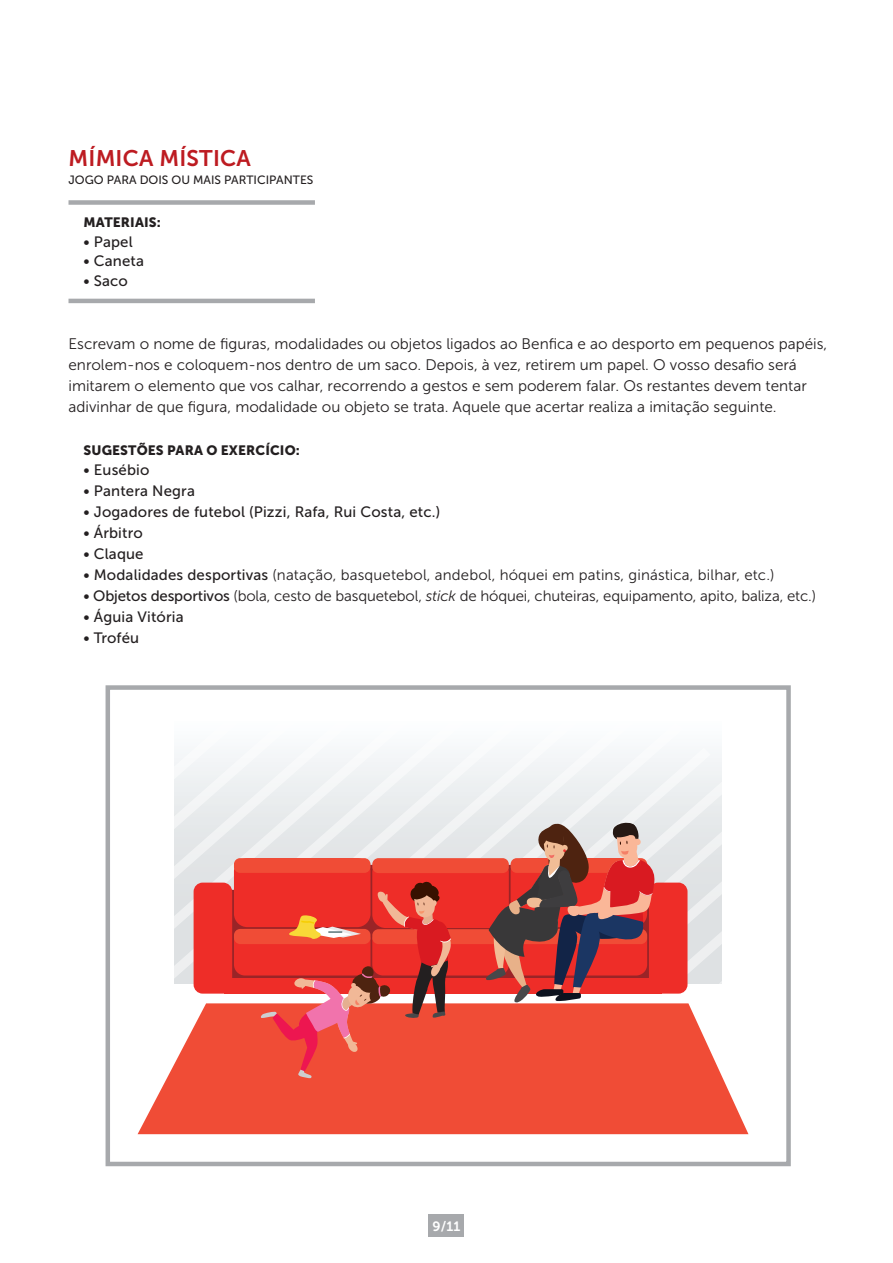
<style>
.page{position:relative;width:893px;height:1263px;background:#fff}
.page>*{position:absolute;margin:0;border:0;box-sizing:border-box;transform-origin:0 0}
.t1{font:22.5px "Museo Sans 700";letter-spacing:.01em;color:#bd1b21}
.t2{font:15.3px/21px "Museo Sans 300";color:#231f20}
.t3{font:15px "Museo Sans 500";letter-spacing:.01em;color:#231f20}
.t4{font:15px "Museo Sans 300";letter-spacing:-.01em;color:#231f20}
.t5{font:15px "Museo Sans 300";letter-spacing:.01em;color:#231f20}
.t6{font:13.5px "Museo Sans 900";letter-spacing:.01em;color:#231f20}
.t7{font:13.5px "Museo Sans 700";color:#fff}
.t8{font:12px "Museo Sans 500";color:#231f20}
.s1{font-family:"Museo Sans 500"}
.s2{font-style:italic}
</style>
<div class="page">
<svg style="left:138px;top:1003px;width:610px;height:131px;fill:#f04c36"></svg>
<svg style="left:174px;top:752px;width:36px;height:232px;fill:#e7eaeb"></svg>
<svg style="left:210px;top:752px;width:57px;height:131px;fill:#eceff1"></svg>
<svg style="left:267px;top:752px;width:56px;height:106px;fill:#eceff1"></svg>
<svg style="left:323px;top:752px;width:57px;height:113px;fill:#eceff1"></svg>
<svg style="left:380px;top:752px;width:56px;height:106px;fill:#eceff1"></svg>
<svg style="left:436px;top:752px;width:274px;height:106px;fill:#f1f3f5"></svg>
<svg style="left:704px;top:752px;width:6px;height:3px"></svg>
<div style="left:493px;top:775px;width:229px;height:31px;background:#edf0f1"></div>
<div style="left:224px;top:978px;width:437px;height:16px;background:#ee2d28"></div>
<div style="left:194px;top:882px;width:38px;height:112px;background:#ee2d28;border-radius:9px"></div>
<div style="left:234px;top:858px;width:136px;height:69px;background:#ee2d28;border-radius:13px"></div>
<div style="left:372px;top:859px;width:137px;height:69px;background:#ee2d28;border-radius:13px"></div>
<div style="left:234px;top:929px;width:136px;height:46px;background:#ee2d28;border-radius:11px"></div>
<div style="left:372px;top:930px;width:137px;height:45px;background:#ee2d28;border-radius:11px"></div>
<div style="left:234px;top:929px;width:136px;height:15px;background:#f04c36;border-radius:6px"></div>
<div style="left:372px;top:929px;width:137px;height:15px;background:#f04c36;border-radius:6px"></div>
<div style="left:234px;top:858px;width:136px;height:15px;background:#f04c36;border-radius:6px"></div>
<div style="left:372px;top:858px;width:137px;height:15px;background:#f04c36;border-radius:6px"></div>
<div style="left:106px;top:685px;width:685px;height:481px;border:4px solid #a7a9ac"></div>
<div style="left:429px;top:1214px;width:35px;height:23px;background:#a7a9ac"></div>
<div style="left:69px;top:200px;width:246px;height:5px;background:#a7a9ac"></div>
<hr style="left:69px;top:299px;width:246px;height:4px;background:#a7a9ac">
<svg style="left:485px;top:806px;width:306px;height:199px"></svg>
<svg style="left:260px;top:881px;width:192px;height:197px"></svg>
<h1 class="t1" style="left:69px;top:145px;width:184px">MÍMICA MÍSTICA</h1>
<p class="t8" style="left:69px;top:173px;width:246px">JOGO PARA DOIS OU MAIS PARTICIPANTES</p>
<p class="t6" style="left:84px;top:215px;width:79px">MATERIAIS:</p>
<p class="t3" style="left:84px;top:233px;width:51px">• Papel</p>
<p class="t3" style="left:84px;top:253px;width:62px">• Caneta</p>
<p class="t3" style="left:84px;top:272px;width:46px">• Saco</p>
<p class="t2" style="left:69px;top:333px;width:760px">Escrevam o nome de figuras, modalidades ou objetos ligados ao Benfica e ao desporto em pequenos papéis, enrolem-nos e coloquem-nos dentro de um saco. Depois, à vez, retirem um papel. O vosso desafio será imitarem o elemento que vos calhar, recorrendo a gestos e sem poderem falar. Os restantes devem tentar adivinhar de que figura, modalidade ou objeto se trata. Aquele que acertar realiza a imitação seguinte.</p>
<p class="t6" style="left:84px;top:443px;width:218px">SUGESTÕES PARA O EXERCÍCIO:</p>
<p class="t3" style="left:84px;top:461px;width:67px">• Eusébio</p>
<p class="t3" style="left:84px;top:482px;width:113px">• Pantera Negra</p>
<p class="t3" style="left:84px;top:503px;width:358px">• Jogadores de futebol (Pizzi, Rafa, Rui Costa, etc.)</p>
<p class="t3" style="left:84px;top:524px;width:61px">• Árbitro</p>
<p class="t3" style="left:84px;top:545px;width:62px">• Claque</p>
<p class="t5" style="left:84px;top:567px;width:692px"><span class="s1">• Modalidades desportivas</span> (natação, basquetebol, andebol, hóquei em patins, ginástica, bilhar, etc.)</p>
<p class="t4" style="left:84px;top:588px;width:734px"><span class="s1">• Objetos desportivos</span> (bola, cesto de basquetebol, <span class="s2">stick</span> de hóquei, chuteiras, equipamento, apito, baliza, etc.)</p>
<p class="t3" style="left:84px;top:608px;width:102px">• Águia Vitória</p>
<p class="t3" style="left:84px;top:629px;width:57px">• Troféu</p>
<p class="t7" style="left:432px;top:1219px;width:29px">9/11</p>
</div>
